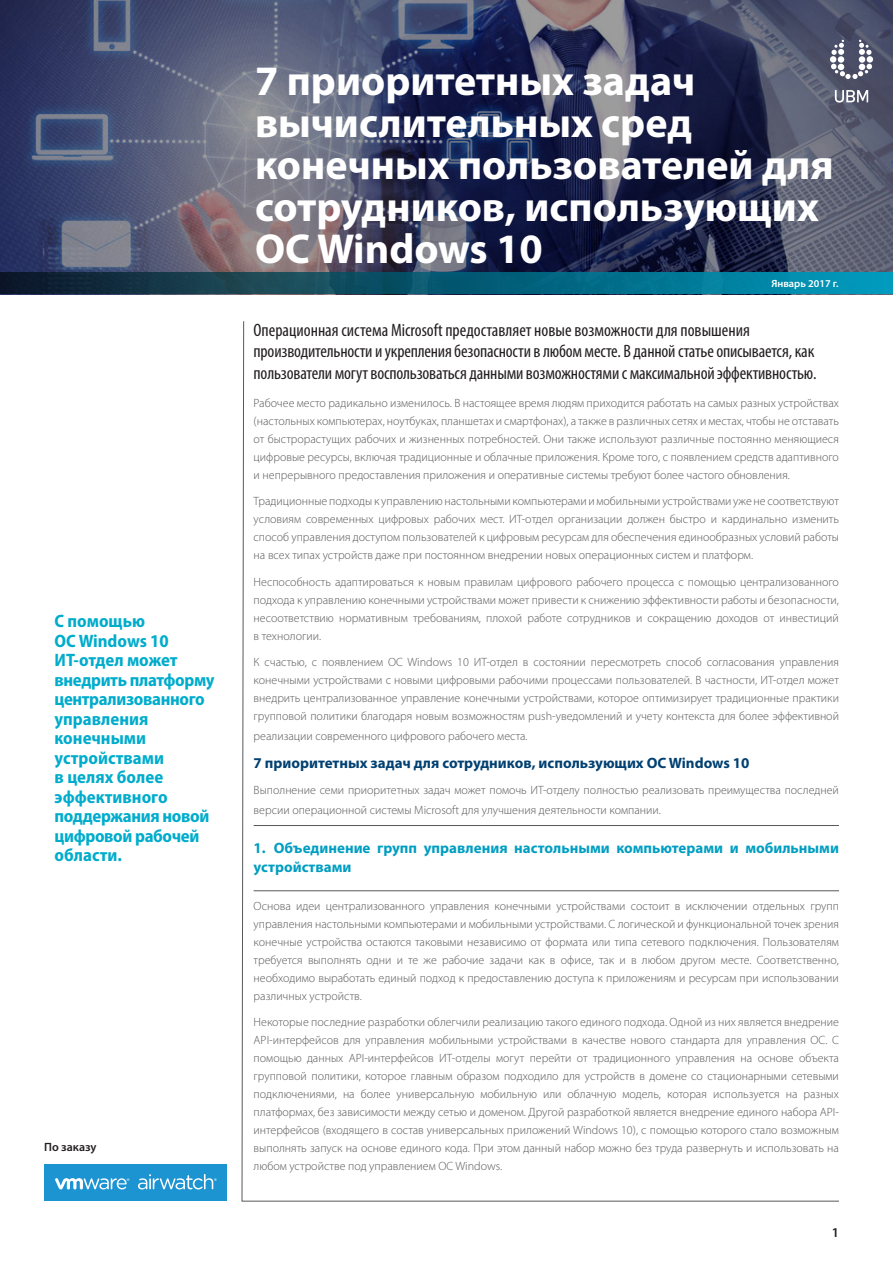
<style>
.page{position:relative;width:893px;height:1263px;background:#fff}
.page>*{position:absolute;margin:0;border:0;box-sizing:border-box;transform-origin:0 0}
.t1{font:700 42px/42px "Myriad Pro";color:#fff}
.t2{font:condensed 18px/21.6px "Myriad Pro";letter-spacing:-.01em;color:#231f20}
.t3{font:700 semi-condensed 18px/19.5px "Myriad Pro";letter-spacing:-.005em;color:#00accc}
.subhed{font:700 15px/19.5px "Myriad Pro";color:#009ec2}
.Copy{font:700 15px "Myriad Pro";color:#004071}
.t4{font:600 13.5px "Myriad Pro";color:#231f20}
.Copy-2{font:300 12px/18px "Myriad Pro";color:#57585a;text-align:justify}
.t5{font:600 12px "Myriad Pro";color:#231f20}
.Icon_Text___Caption{font:600 10.5px "Myriad Pro";color:#fff}
</style>
<div class="page">
<svg style="left:242px;top:321px;width:597px;height:880px"></svg>
<img style="left:0;top:0;width:893px;height:273px">
<hr style="left:254px;top:825px;width:585px;height:1px;background:#57585a">
<hr style="left:254px;top:890px;width:585px;height:1px;background:#57585a">
<div style="left:838px;top:56px;width:6px;height:7px;background:#fff;border-radius:50%"></div>
<svg style="left:831px;top:40px;width:13px;height:15px"></svg>
<div style="left:830px;top:56px;width:6px;height:7px;background:#fff;border-radius:50%"></div>
<svg style="left:859px;top:40px;width:12px;height:15px"></svg>
<div style="left:859px;top:56px;width:6px;height:7px;background:#fff;border-radius:50%"></div>
<svg style="left:831px;top:64px;width:41px;height:15px"></svg>
<div style="left:867px;top:56px;width:6px;height:7px;background:#fff;border-radius:50%"></div>
<svg style="left:835px;top:90px;width:33px;height:13px"></svg>
<svg style="left:0;top:273px;width:893px;height:21px;background:#0a5a72"></svg>
<div style="left:44px;top:1164px;width:182px;height:36px;background:#1c94d2"></div>
<svg style="left:55px;top:1178px;width:74px;height:11px"></svg>
<svg style="left:138px;top:1174px;width:79px;height:15px"></svg>
<p class="t3" style="left:55px;top:611px;width:161px">С помощью<br>ОС Windows 10<br>ИТ-отдел может внедрить платформу централизованного управления конечными устройствами<br>в целях более эффективного поддержания новой цифровой рабочей области.</p>
<p class="t5" style="left:44px;top:1139px;width:54px">По заказу</p>
<p class="t1" style="left:255px;top:59px;width:580px">7 приоритетных задач вычислительных сред конечных пользователей для сотрудников, использующих<br>ОС Windows 10</p>
<p class="Icon_Text___Caption" style="left:771px;top:277px;width:69px">Январь 2017 г.</p>
<p class="t2" style="left:254px;top:319px;width:565px">Операционная система Microsoft предоставляет новые возможности для повышения производительности и укрепления безопасности в любом месте. В данной статье описывается, как пользователи могут воспользоваться данными возможностями с максимальной эффективностью.</p>
<p class="Copy-2" style="left:254px;top:394px;width:587px">Рабочее место радикально изменилось. В настоящее время людям приходится работать на самых разных устройствах (настольных компьютерах, ноутбуках, планшетах и смартфонах), а также в различных сетях и местах, чтобы не отставать от быстрорастущих рабочих и жизненных потребностей. Они также используют различные постоянно меняющиеся цифровые ресурсы, включая традиционные и облачные приложения. Кроме того, с появлением средств адаптивного и непрерывного предоставления приложения и оперативные системы требуют более частого обновления.</p>
<p class="Copy-2" style="left:254px;top:492px;width:587px">Традиционные подходы к управлению настольными компьютерами и мобильными устройствами уже не соответствуют условиям современных цифровых рабочих мест. ИТ-отдел организации должен быстро и кардинально изменить способ управления доступом пользователей к цифровым ресурсам для обеспечения единообразных условий работы на всех типах устройств даже при постоянном внедрении новых операционных систем и платформ.</p>
<p class="Copy-2" style="left:254px;top:573px;width:587px">Неспособность адаптироваться к новым правилам цифрового рабочего процесса с помощью централизованного подхода к управлению конечными устройствами может привести к снижению эффективности работы и безопасности, несоответствию нормативным требованиям, плохой работе сотрудников и сокращению доходов от инвестиций в технологии.</p>
<p class="Copy-2" style="left:254px;top:653px;width:587px">К счастью, с появлением ОС Windows 10 ИТ-отдел в состоянии пересмотреть способ согласования управления конечными устройствами с новыми цифровыми рабочими процессами пользователей. В частности, ИТ-отдел может внедрить централизованное управление конечными устройствами, которое оптимизирует традиционные практики групповой политики благодаря новым возможностям push-уведомлений и учету контекста для более эффективной</p>
<p class="Copy-2" style="left:254px;top:727px;width:276px">реализации современного цифрового рабочего места.</p>
<p class="Copy" style="left:254px;top:753px;width:497px">7 приоритетных задач для сотрудников, использующих ОС Windows 10</p>
<p class="Copy-2" style="left:254px;top:780px;width:587px;line-height:19.5px">Выполнение семи приоритетных задач может помочь ИТ-отделу полностью реализовать преимущества последней версии операционной системы Microsoft для улучшения деятельности компании.</p>
<p class="subhed" style="left:254px;top:838px;width:587px">1. Объединение групп управления настольными компьютерами и мобильными устройствами</p>
<p class="Copy-2" style="left:254px;top:897px;width:587px">Основа идеи централизованного управления конечными устройствами состоит в исключении отдельных групп управления настольными компьютерами и мобильными устройствами. С логической и функциональной точек зрения конечные устройства остаются таковыми независимо от формата или типа сетевого подключения. Пользователям требуется выполнять одни и те же рабочие задачи как в офисе, так и в любом другом месте. Соответственно, необходимо выработать единый подход к предоставлению доступа к приложениям и ресурсам при использовании различных устройств.</p>
<p class="Copy-2" style="left:254px;top:1013px;width:587px">Некоторые последние разработки облегчили реализацию такого единого подхода. Одной из них является внедрение API-интерфейсов для управления мобильными устройствами в качестве нового стандарта для управления ОС. С помощью данных API-интерфейсов ИТ-отделы могут перейти от традиционного управления на основе объекта групповой политики, которое главным образом подходило для устройств в домене со стационарными сетевыми подключениями, на более универсальную мобильную или облачную модель, которая используется на разных платформах, без зависимости между сетью и доменом. Другой разработкой является внедрение единого набора API&shy;интерфейсов (входящего в состав универсальных приложений Windows 10), с помощью которого стало возможным выполнять запуск на основе единого кода. При этом данный набор можно без труда развернуть и использовать на любом устройстве под управлением ОС Windows.</p>
<p class="t4" style="left:832px;top:1224px;width:9px">1</p>
</div>
